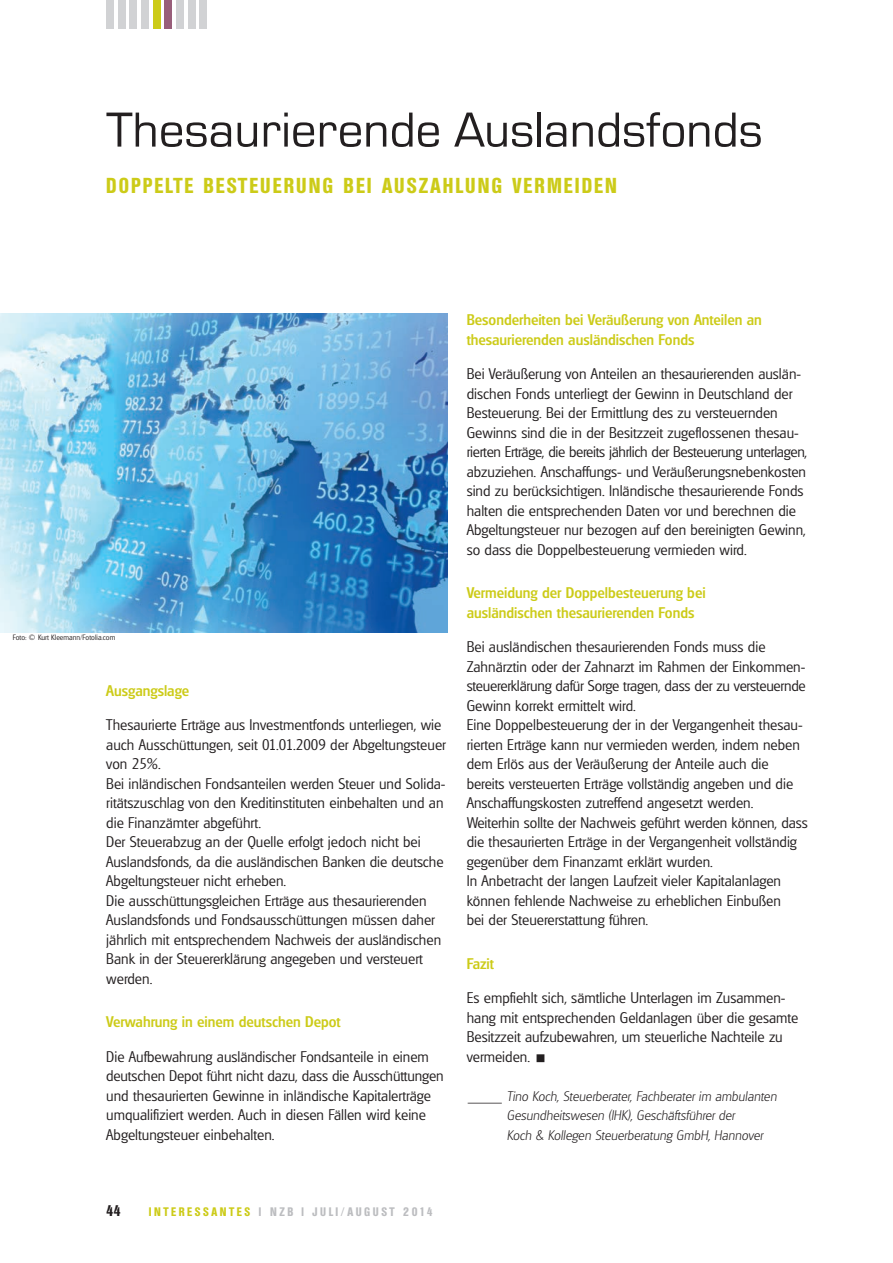
<style>
.page{position:relative;width:893px;height:1263px;background:#fff}
.page>*{position:absolute;margin:0;border:0;box-sizing:border-box;transform-origin:0 0}
.t1{font:51px "Micro Square";color:#231f20}
.t2{font:700 condensed 21px "Olympia";letter-spacing:.1em;color:#cccb18}
.t3{font:300 15px/19.5px "Glasgow";color:#231f20}
.t4{font:500 15px/19.5px "Glasgow";color:#cccb18}
.t5{font:700 condensed 15px "Olympia";color:#231f20}
.t6{font:italic 200 13.5px/19.5px "Glasgow";color:#231f20}
.t7{font:300 13.5px "Glasgow";color:#231f20;scale:2.7 1}
.t8{font:700 condensed 12px "Olympia";letter-spacing:.215em;color:#bcbdc0}
.t9{font:300 7.5px "Glasgow";color:#231f20}
.s1{color:#cccb18}
</style>
<div class="page">
<div style="left:106px;top:0;width:8px;height:28px;background:#d1d2d4"></div>
<div style="left:118px;top:0;width:8px;height:28px;background:#d1d2d4"></div>
<div style="left:130px;top:0;width:7px;height:28px;background:#d1d2d4"></div>
<div style="left:141px;top:0;width:8px;height:28px;background:#d1d2d4"></div>
<div style="left:153px;top:0;width:8px;height:28px;background:#cccb18"></div>
<div style="left:165px;top:0;width:7px;height:28px;background:#985e7a"></div>
<div style="left:176px;top:0;width:8px;height:28px;background:#d1d2d4"></div>
<div style="left:188px;top:0;width:8px;height:28px;background:#d1d2d4"></div>
<div style="left:200px;top:0;width:7px;height:28px;background:#d1d2d4"></div>
<img style="left:0;top:314px;width:448px;height:319px">
<h1 class="t1" style="left:106px;top:113px;width:658px">Thesaurierende Auslandsfonds</h1>
<h2 class="t2" style="left:106px;top:173px;width:512px">DOPPELTE BESTEUERUNG BEI AUSZAHLUNG VERMEIDEN</h2>
<p class="t9" style="left:13px;top:633px;width:104px">Foto: © Kurt Kleemann/Fotolia.com</p>
<p class="t4" style="left:106px;top:681px;width:85px">Ausgangslage</p>
<p class="t3" style="left:106px;top:715px;width:341px">Thesaurierte Erträge aus Investmentfonds unterliegen, wie auch Ausschüttungen, seit 01.01.2009 der Abgeltungsteuer von 25%.<br>Bei inländischen Fondsanteilen werden Steuer und Solida&shy;ritätszuschlag von den Kreditinstituten einbehalten und an die Finanzämter abgeführt.<br>Der Steuerabzug an der Quelle erfolgt jedoch nicht bei Auslandsfonds, da die ausländischen Banken die deutsche Abgeltungsteuer nicht erheben.<br>Die ausschüttungsgleichen Erträge aus thesaurierenden Auslandsfonds und Fondsausschüttungen müssen daher jährlich mit entsprechendem Nachweis der ausländischen Bank in der Steuererklärung angegeben und versteuert werden.</p>
<p class="t4" style="left:106px;top:1012px;width:236px">Verwahrung in einem deutschen Depot</p>
<p class="t3" style="left:106px;top:1047px;width:339px">Die Aufbewahrung ausländischer Fondsanteile in einem deutschen Depot führt nicht dazu, dass die Ausschüttungen und thesaurierten Gewinne in inländische Kapitalerträge umqualifiziert werden. Auch in diesen Fällen wird keine Abgeltungsteuer einbehalten.</p>
<p class="t4" style="left:467px;top:310px;width:297px">Besonderheiten bei Veräußerung von Anteilen an thesaurierenden ausländischen Fonds</p>
<p class="t3" style="left:467px;top:364px;width:342px">Bei Veräußerung von Anteilen an thesaurierenden auslän&shy;dischen Fonds unterliegt der Gewinn in Deutschland der Besteuerung. Bei der Ermittlung des zu versteuernden Gewinns sind die in der Besitzzeit zugeflossenen thesau&shy;rierten Erträge, die bereits jährlich der Besteuerung unterlagen, abzuziehen. Anschaffungs- und Veräußerungsnebenkosten sind zu berücksichtigen. Inländische thesaurierende Fonds halten die entsprechenden Daten vor und berechnen die Abgeltungsteuer nur bezogen auf den bereinigten Gewinn, so dass die Doppelbesteuerung vermieden wird.</p>
<p class="t4" style="left:467px;top:583px;width:240px">Vermeidung der Doppelbesteuerung bei ausländischen thesaurierenden Fonds</p>
<p class="t3" style="left:467px;top:637px;width:343px">Bei ausländischen thesaurierenden Fonds muss die Zahnärztin oder der Zahnarzt im Rahmen der Einkommen&shy;steuererklärung dafür Sorge tragen, dass der zu versteuernde Gewinn korrekt ermittelt wird.<br>Eine Doppelbesteuerung der in der Vergangenheit thesau&shy;rierten Erträge kann nur vermieden werden, indem neben dem Erlös aus der Veräußerung der Anteile auch die bereits versteuerten Erträge vollständig angeben und die Anschaffungskosten zutreffend angesetzt werden.<br>Weiterhin sollte der Nachweis geführt werden können, dass die thesaurierten Erträge in der Vergangenheit vollständig gegenüber dem Finanzamt erklärt wurden.<br>In Anbetracht der langen Laufzeit vieler Kapitalanlagen können fehlende Nachweise zu erheblichen Einbußen<br>bei der Steuererstattung führen.</p>
<p class="t4" style="left:467px;top:954px;width:29px">Fazit</p>
<p class="t3" style="left:467px;top:988px;width:333px">Es empfiehlt sich, sämtliche Unterlagen im Zusammen&shy;hang mit entsprechenden Geldanlagen über die gesamte Besitzzeit aufzubewahren, um steuerliche Nachteile zu vermeiden.</p>
<p class="t7" style="left:467px;top:1095px;width:15px">—</p>
<p class="t6" style="left:507px;top:1086px;width:271px">Tino Koch, Steuerberater, Fachberater im ambulanten<br>Gesundheitswesen (IHK), Geschäftsführer der<br>Koch &amp; Kollegen Steuerberatung GmbH, Hannover</p>
<p class="t5" style="left:106px;top:1202px;width:16px">44</p>
<p class="t8" style="left:149px;top:1205px;width:285px"><span class="s1">INTERESSANTES</span> | NZB | JULI/AUGUST 2014</p>
</div>
